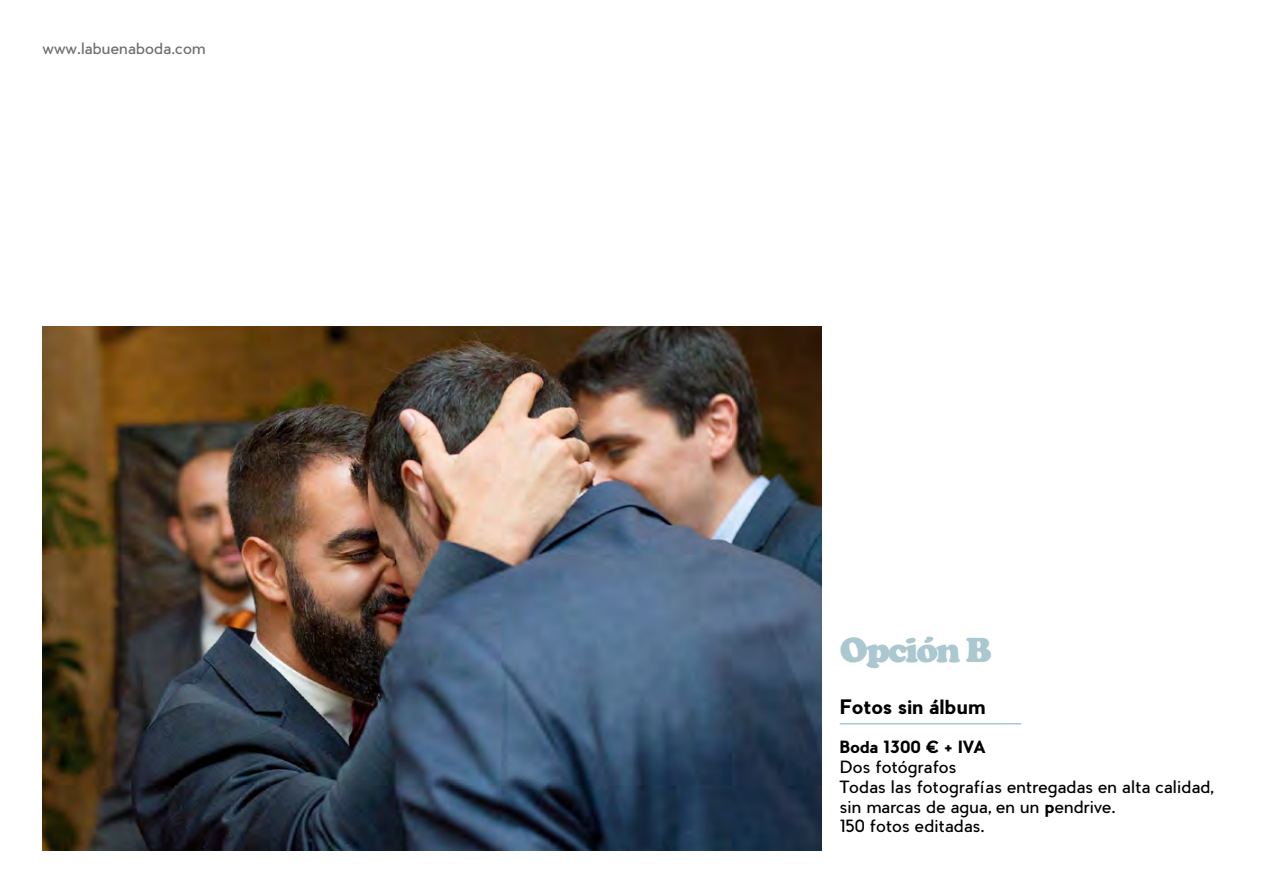
<style>
.page{position:relative;width:1263px;height:893px;background:#fff}
.page>*{position:absolute;margin:0;border:0;box-sizing:border-box;transform-origin:0 0}
.t1{font:900 36px "Cooper";letter-spacing:-.05em;color:#abc8d0}
.t2{font:700 19.5px "Pier Sans";color:#000}
.t3{font:16.5px/19.8px "Pier Sans";color:#000}
.t4{font:700 16.5px "Pier Sans";color:#000}
.t5{font:15px "Pier Sans";color:#6d6e71}
.s1{font-weight:700}
</style>
<div class="page">
<hr style="left:840px;top:723px;width:181px;height:1px;background:#abc8d0">
<img style="left:43px;top:326px;width:779px;height:524px">
<p class="t5" style="left:43px;top:39px;width:165px">www.labuenaboda.com</p>
<h1 class="t1" style="left:840px;top:629px;width:153px">Opción B</h1>
<p class="t2" style="left:840px;top:694px;width:148px">Fotos sin álbum</p>
<p class="t4" style="left:840px;top:737px;width:147px">Boda 1300 € + IVA</p>
<p class="t3" style="left:840px;top:757px;width:375px">Dos fotógrafos<br>Todas las fotografías entregadas en alta calidad, sin marcas de agua, en un <span class="s1">p</span>endrive.<br>150 fotos editadas.</p>
</div>
